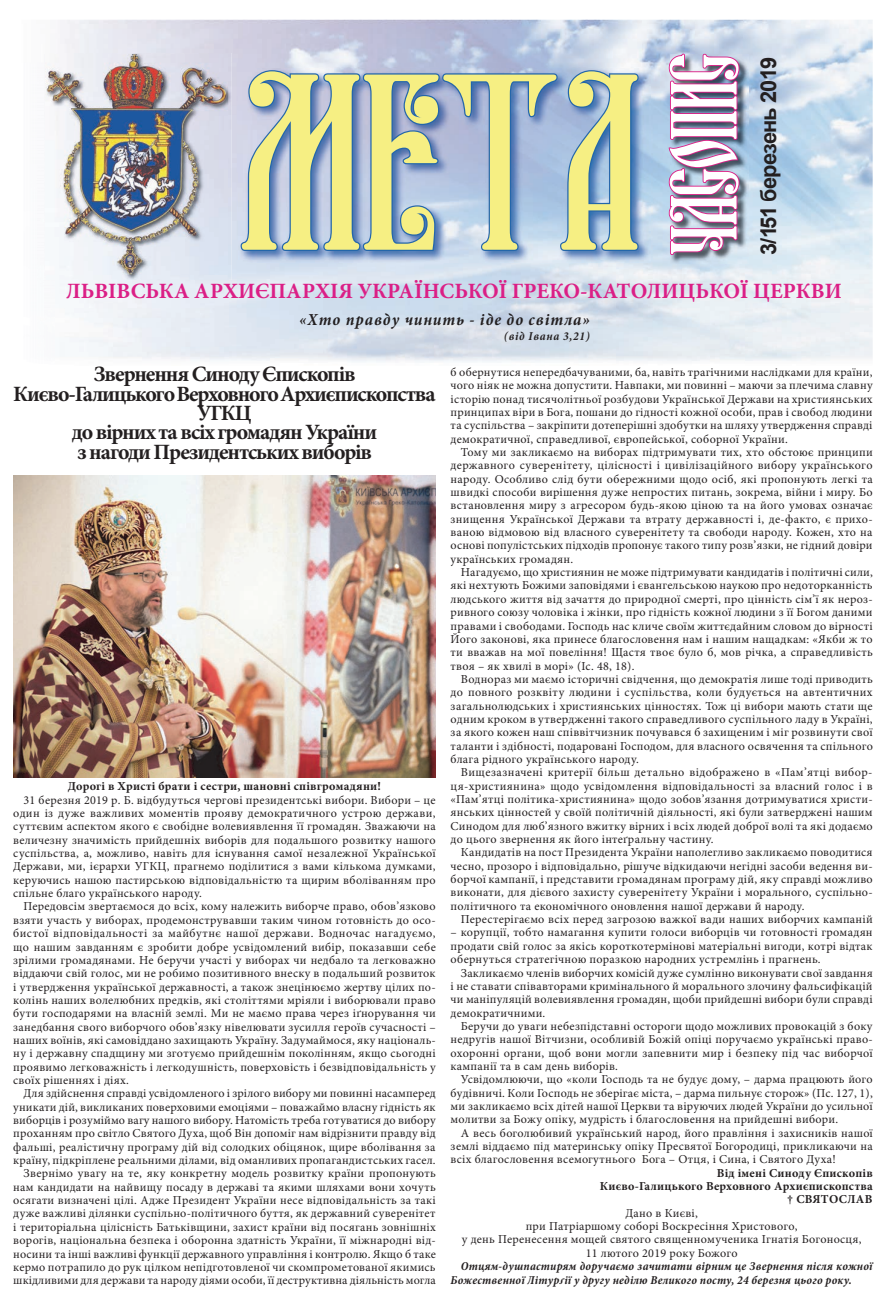
<style>
.page{position:relative;width:886px;height:1312px;background:#fff}
.page>*{position:absolute;margin:0;border:0;box-sizing:border-box;transform-origin:0 0}
.t1{font:242.5px "Ancient Kyiv";color:#f6ef83}
.t2{font:91px "Ancient Kyiv";color:#fff}
.t3{font:700 21.88px/19.4px "Minion Pro";letter-spacing:-.05em;color:#231f20;text-align:center}
.t4{font:700 21.88px "Minion Pro";color:#db1f86}
.t5{font:700 21.88px "Arial";letter-spacing:-.04em;color:#231f20}
.t6{font:italic 700 condensed 17px "Minion Pro";letter-spacing:.06em;color:#231f20}
.t7{font:12.12px/13.4px "Minion Pro";letter-spacing:.02em;color:#231f20;text-align:justify}
.t8{font:italic 700 condensed 12.12px/13.4px "Minion Pro";letter-spacing:.02em;color:#231f20}
.t9{font:700 12.12px/13.4px "Minion Pro";letter-spacing:.02em;color:#231f20;text-align:right}
.t10{font:italic 700 condensed 12.12px "Minion Pro";letter-spacing:.06em;color:#231f20}
</style>
<div class="page">
<img style="left:60px;top:20px;width:813px;height:42px">
<img style="left:232px;top:62px;width:435px;height:44px">
<img style="left:744px;top:62px;width:129px;height:299px">
<img style="left:239px;top:68px;width:411px;height:194px">
<svg style="left:239px;top:69px;width:401px;height:183px;background:#7698c6"></svg>
<img style="left:59px;top:53px;width:173px;height:227px">
<img style="left:45px;top:54px;width:182px;height:221px">
<img style="left:670px;top:55px;width:78px;height:208px">
<img style="left:667px;top:53px;width:73px;height:203px">
<img style="left:13px;top:475px;width:423px;height:302px">
<h2 class="t2" style="left:659px;top:254px;width:203px;rotate:-90deg">часопис</h2>
<h3 class="t5" style="left:754px;top:255px;width:199px;rotate:-90deg">3/151 березень 2019</h3>
<h3 class="t4" style="left:66px;top:282px;width:777px">ЛЬВІВСЬКА АРХИЄПАРХІЯ УКРАЇНСЬКОЇ ГРЕКО-КАТОЛИЦЬКОЇ ЦЕРКВИ</h3>
<h1 class="t1" style="left:242px;top:43px;width:402px">мета</h1>
<h3 class="t6" style="left:299px;top:313px;width:292px">«Хто правду чинить - іде до світла»</h3>
<p class="t10" style="left:504px;top:331px;width:88px">(від Івана 3,21)</p>
<h3 class="t3" style="left:13px;top:366px;width:424px">Звернення Синоду Єпископів<br>Києво-Галицького Верховного Архиєпископства<br>УГКЦ<br>до вірних та всіх громадян України<br>з нагоди Президентських виборів</h3>
<p class="t9" style="left:68px;top:780px;width:315px">Дорогі в Христі брати і сестри, шановні співгромадяни!</p>
<p class="t7" style="left:13px;top:794px;width:424px;text-indent:10px">31 березня 2019 р. Б. відбудуться чергові президентські вибори. Вибори – це один із дуже важливих моментів прояву демократичного устрою держави, суттєвим аспектом якого є свобідне волевиявлення її громадян. Зважаючи на величезну значимість прийдешніх виборів для подальшого розвитку нашого суспільства, а, можливо, навіть для існування самої незалежної Української Держави, ми, ієрархи УГКЦ, прагнемо поділитися з вами кількома думками, керуючись нашою пастирською відповідальністю та щирим вболіванням про спільне благо українського народу.</p>
<p class="t7" style="left:13px;top:900px;width:424px;text-indent:10px">Передовсім звертаємося до всіх, кому належить виборче право, обов’язково взяти участь у виборах, продемонструвавши таким чином готовність до осо&shy;бистої відповідальності за майбутнє нашої держави. Водночас нагадуємо, що нашим завданням є зробити добре усвідомлений вибір, показавши себе зрілими громадянами. Не беручи участі у виборах чи недбало та легковажно віддаючи свій голос, ми не робимо позитивного внеску в подальший розвиток і утвердження української державності, а також знецінюємо жертву цілих по&shy;колінь наших волелюбних предків, які століттями мріяли і виборювали право бути господарями на власній землі. Ми не маємо права через іґнорування чи занедбання свого виборчого обов’язку нівелювати зусилля героїв сучасності – наших воїнів, які самовіддано захищають Україну. Задумаймося, яку національ&shy;ну і державну спадщину ми зготуємо прийдешнім поколінням, якщо сьогодні проявимо легковажність і легкодушність, поверховість і безвідповідальність у своїх рішеннях і діях.</p>
<p class="t7" style="left:13px;top:1087px;width:424px;text-align:right">Для здійснення справді усвідомленого і зрілого вибору ми повинні насамперед уникати дій, викликаних поверховими емоціями – поважаймо власну гідність як виборців і розуміймо вагу нашого вибору. Натомість треба готуватися до вибору проханням про світло Святого Духа, щоб Він допоміг нам відрізнити правду від фальші, реалістичну програму дій від солодких обіцянок, щире вболівання за країну, підкріплене реальними ділами, від оманливих пропагандистських гасел.<br>Звернімо увагу на те, яку конкретну модель розвитку країни пропонують нам кандидати на найвищу посаду в державі та якими шляхами вони хочуть осягати визначені цілі. Адже Президент України несе відповідальність за такі дуже важливі ділянки суспільно-політичного буття, як державний суверенітет і територіальна цілісність Батьківщини, захист країни від посягань зовнішніх ворогів, національна безпека і оборонна здатність України, її міжнародні від&shy;носини та інші важливі функції державного управління і контролю. Якщо б таке кермо потрапило до рук цілком непідготовленої чи скомпрометованої якимись шкідливими для держави та народу діями особи, її деструктивна діяльність могла</p>
<p class="t7" style="left:451px;top:366px;width:423px">б обернутися непередбачуваними, ба, навіть трагічними наслідками для країни, чого ніяк не можна допустити. Навпаки, ми повинні – маючи за плечима славну історію понад тисячолітньої розбудови Української Держави на християнських принципах віри в Бога, пошани до гідності кожної особи, прав і свобод людини та суспільства – закріпити дотеперішні здобутки на шляху утвердження справді демократичної, справедливої, європейської, соборної України.</p>
<p class="t7" style="left:451px;top:446px;width:424px;text-indent:10px">Тому ми закликаємо на виборах підтримувати тих, хто обстоює принципи державного суверенітету, цілісності і цивілізаційного вибору українського народу. Особливо слід бути обережними щодо осіб, які пропонують легкі та швидкі способи вирішення дуже непростих питань, зокрема, війни і миру. Бо встановлення миру з агресором будь-якою ціною та на його умовах означає знищення Української Держави та втрату державності і, де-факто, є прихо&shy;ваною відмовою від власного суверенітету та свободи народу. Кожен, хто на основі популістських підходів пропонує такого типу розв’язки, не гідний довіри українських громадян.</p>
<p class="t7" style="left:451px;top:566px;width:424px;text-indent:10px">Нагадуємо, що християнин не може підтримувати кандидатів і політичні сили, які нехтують Божими заповідями і євангельською наукою про недоторканність людського життя від зачаття до природної смерті, про цінність сім’ї як нероз&shy;ривного союзу чоловіка і жінки, про гідність кожної людини з її Богом даними правами і свободами. Господь нас кличе своїм життєдайним словом до вірності Його законові, яка принесе благословення нам і нашим нащадкам: «Якби ж то ти вважав на мої повеління! Щастя твоє було б, мов річка, а справедливість твоя – як хвилі в морі» (Іс. 48, 18).</p>
<p class="t7" style="left:451px;top:673px;width:424px;text-indent:10px">Воднораз ми маємо історичні свідчення, що демократія лише тоді приводить до повного розквіту людини і суспільства, коли будується на автентичних загальнолюдських і християнських цінностях. Тож ці вибори мають стати ще одним кроком в утвердженні такого справедливого суспільного ладу в Україні, за якого кожен наш співвітчизник почувався б захищеним і міг розвинути свої таланти і здібності, подаровані Господом, для власного освячення та спільного блага рідного українського народу.</p>
<p class="t7" style="left:451px;top:766px;width:424px;text-indent:10px">Вищезазначені критерії більш детально відображено в «Пам’ятці вибор&shy;ця-християнина» щодо усвідомлення відповідальності за власний голос і в «Пам’ятці політика-християнина» щодо зобов’язання дотримуватися христи&shy;янських цінностей у своїй політичній діяльності, які були затверджені нашим Синодом для люб’язного вжитку вірних і всіх людей доброї волі та які додаємо до цього звернення як його інтеґральну частину.</p>
<p class="t7" style="left:451px;top:846px;width:424px;text-indent:10px">Кандидатів на пост Президента України наполегливо закликаємо поводитися чесно, прозоро і відповідально, рішуче відкидаючи негідні засоби ведення ви&shy;борчої кампанії, і представити громадянам програму дій, яку справді можливо виконати, для дієвого захисту суверенітету України і морального, суспільно&shy;політичного та економічного оновлення нашої держави й народу.</p>
<p class="t7" style="left:461px;top:913px;width:413px">Перестерігаємо всіх перед загрозою важкої вади наших виборчих кампаній</p>
<p class="t7" style="left:451px;top:926px;width:423px">– корупції, тобто намагання купити голоси виборців чи готовності громадян продати свій голос за якісь короткотермінові матеріальні вигоди, котрі відтак обернуться стратегічною поразкою народних устремлінь і прагнень.</p>
<p class="t7" style="left:451px;top:966px;width:424px;text-indent:10px">Закликаємо членів виборчих комісій дуже сумлінно виконувати свої завдання і не ставати співавторами кримінального й морального злочину фальсифікацій чи маніпуляцій волевиявлення громадян, щоби прийдешні вибори були справді демократичними.</p>
<p class="t7" style="left:451px;top:1020px;width:424px;text-indent:10px">Беручи до уваги небезпідставні остороги щодо можливих провокацій з боку недругів нашої Вітчизни, особливій Божій опіці поручаємо українські право&shy;охоронні органи, щоб вони могли запевнити мир і безпеку під час виборчої кампанії та в сам день виборів.</p>
<p class="t7" style="left:451px;top:1073px;width:424px;text-indent:10px">Усвідомлюючи, що «коли Господь та не будує дому, – дарма працюють його будівничі. Коли Господь не зберігає міста, – дарма пильнує сторож» (Пс. 127, 1), ми закликаємо всіх дітей нашої Церкви та віруючих людей України до усильної молитви за Божу опіку, мудрість і благословення на прийдешні вибори.</p>
<p class="t7" style="left:451px;top:1126px;width:424px;text-indent:10px">А весь боголюбивий український народ, його правління і захисників нашої землі віддаємо під материнську опіку Пресвятої Богородиці, прикликаючи на всіх благословення всемогутнього Бога – Отця, і Сина, і Святого Духа!</p>
<p class="t9" style="left:600px;top:1166px;width:275px">Від імені Синоду Єпископів<br>Києво-Галицького Верховного Архиєпископства † СВЯТОСЛАВ</p>
<p class="t7" style="left:462px;top:1206px;width:401px;text-align:center">Дано в Києві,<br>при Патріаршому соборі Воскресіння Христового,<br>у день Перенесення мощей святого священномученика Ігнатія Богоносця, 11 лютого 2019 року Божого</p>
<p class="t8" style="left:451px;top:1260px;width:423px;text-indent:10px">Отцям-душпастирям доручаємо зачитати вірним це Звернення після кожної<br>Божественної Літурґії у другу неділю Великого посту, 24 березня цього року.</p>
</div>
